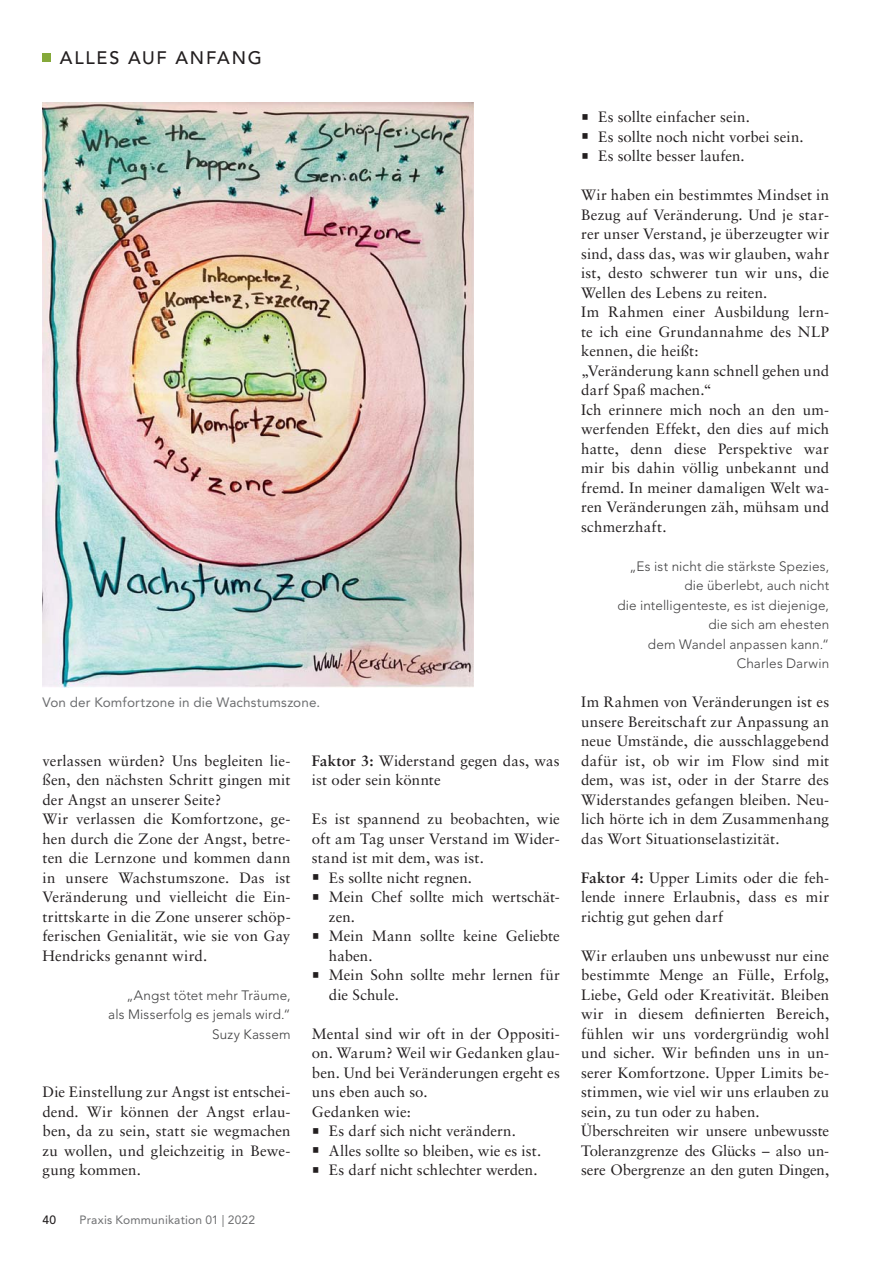
<style>
.page{position:relative;width:893px;height:1263px;background:#fff}
.page>*{position:absolute;margin:0;border:0;box-sizing:border-box;transform-origin:0 0}
.t1{font:500 18px "Avenir LT Std";letter-spacing:.1em;color:#231f20}
.t2{font:15px/19.5px "Sabon LT Std";letter-spacing:.005em;color:#231f20}
.t3{font:300 13.5px/19.5px "Avenir LT Std";letter-spacing:.015em;color:#404041;text-align:right}
.t4{font:13.5px "Avenir LT Std";letter-spacing:.01em;color:#6d6e70}
.t5{font:12px "Avenir LT Std";letter-spacing:.015em;color:#6d6e70}
.t6{font:500 12px "Avenir LT Std";color:#231f20}
.s1{font-weight:700}
</style>
<div class="page">
<img style="left:43px;top:103px;width:430px;height:585px">
<div style="left:43px;top:53px;width:8px;height:9px;background:#85a93a"></div>
<p class="t1" style="left:60px;top:49px;width:203px">ALLES AUF ANFANG</p>
<p class="t4" style="left:43px;top:696px;width:279px">Von der Komfortzone in die Wachstumszone.</p>
<p class="t2" style="left:43px;top:752px;width:250px">verlassen würden? Uns begleiten lie&shy;ßen, den nächsten Schritt gingen mit der Angst an unserer Seite?<br>Wir verlassen die Komfortzone, ge&shy;hen durch die Zone der Angst, betre&shy;ten die Lernzone und kommen dann in unsere Wachstumszone. Das ist Veränderung und vielleicht die Ein&shy;trittskarte in die Zone unserer schöp&shy;ferischen Genialität, wie sie von Gay Hendricks genannt wird.</p>
<p class="t3" style="left:108px;top:986px;width:184px">„Angst tötet mehr Träume, als Misserfolg es jemals wird.“<br>Suzy Kassem</p>
<p class="t2" style="left:43px;top:1083px;width:250px;text-align:justify">Die Einstellung zur Angst ist entschei&shy;dend. Wir können der Angst erlau&shy;ben, da zu sein, statt sie wegmachen zu wollen, und gleichzeitig in Bewe&shy;gung kommen.</p>
<p class="t6" style="left:43px;top:1213px;width:15px">40</p>
<p class="t5" style="left:80px;top:1213px;width:177px">Praxis Kommunikation 01 | 2022</p>
<p class="t2" style="left:312px;top:752px;width:249px"><span class="s1">Faktor 3:</span> Widerstand gegen das, was ist oder sein könnte</p>
<p class="t2" style="left:312px;top:810px;width:250px">Es ist spannend zu beobachten, wie</p>
<p class="t2" style="left:312px;top:830px;width:250px">oft am Tag unser Verstand im Wider-</p>
<p class="t2" style="left:312px;top:849px;width:174px">stand ist mit dem, was ist.</p>
<p class="t2" style="left:329px;top:869px;width:145px">Es sollte nicht regnen.</p>
<p class="t2" style="left:329px;top:888px;width:233px">Mein Chef sollte mich wertschät-</p>
<p class="t2" style="left:329px;top:908px;width:28px">zen.</p>
<p class="t2" style="left:329px;top:927px;width:233px">Mein Mann sollte keine Geliebte</p>
<p class="t2" style="left:329px;top:947px;width:45px">haben.</p>
<p class="t2" style="left:329px;top:966px;width:233px">Mein Sohn sollte mehr lernen für</p>
<p class="t2" style="left:329px;top:986px;width:72px">die Schule.</p>
<p class="t2" style="left:312px;top:1025px;width:250px">Mental sind wir oft in der Oppositi-</p>
<p class="t2" style="left:312px;top:1044px;width:249px">on. Warum? Weil wir Gedanken glau-</p>
<p class="t2" style="left:312px;top:1064px;width:250px">ben. Und bei Veränderungen ergeht es</p>
<p class="t2" style="left:312px;top:1083px;width:117px">uns eben auch so.</p>
<p class="t2" style="left:312px;top:1103px;width:101px">Gedanken wie:</p>
<p class="t2" style="left:329px;top:1122px;width:188px">Es darf sich nicht verändern.</p>
<p class="t2" style="left:329px;top:1142px;width:214px">Alles sollte so bleiben, wie es ist.</p>
<p class="t2" style="left:329px;top:1161px;width:210px">Es darf nicht schlechter werden.</p>
<p class="t2" style="left:598px;top:108px;width:207px">Es sollte einfacher sein.<br>Es sollte noch nicht vorbei sein.<br>Es sollte besser laufen.</p>
<p class="t2" style="left:581px;top:186px;width:250px">Wir haben ein bestimmtes Mindset in<br>Bezug auf Veränderung. Und je star&shy;rer unser Verstand, je überzeugter wir sind, dass das, was wir glauben, wahr ist, desto schwerer tun wir uns, die<br>Wellen des Lebens zu reiten.<br>Im Rahmen einer Ausbildung lern&shy;te ich eine Grundannahme des NLP kennen, die heißt:<br>„Veränderung kann schnell gehen und darf Spaß machen.“<br>Ich erinnere mich noch an den um&shy;werfenden Effekt, den dies auf mich hatte, denn diese Perspektive war mir bis dahin völlig unbekannt und fremd. In meiner damaligen Welt wa&shy;ren Veränderungen zäh, mühsam und schmerzhaft.</p>
<p class="t3" style="left:617px;top:557px;width:213px">„Es ist nicht die stärkste Spezies, die überlebt, auch nicht<br>die intelligenteste, es ist diejenige, die sich am ehesten<br>dem Wandel anpassen kann.“<br>Charles Darwin</p>
<p class="t2" style="left:581px;top:693px;width:250px;text-align:justify">Im Rahmen von Veränderungen ist es unsere Bereitschaft zur Anpassung an neue Umstände, die ausschlaggebend dafür ist, ob wir im Flow sind mit dem, was ist, oder in der Starre des Widerstandes gefangen bleiben. Neu&shy;lich hörte ich in dem Zusammenhang das Wort Situationselastizität.</p>
<p class="t2" style="left:581px;top:869px;width:250px;text-align:justify"><span class="s1">Faktor 4:</span> Upper Limits oder die feh&shy;lende innere Erlaubnis, dass es mir richtig gut gehen darf</p>
<p class="t2" style="left:581px;top:947px;width:250px">Wir erlauben uns unbewusst nur eine bestimmte Menge an Fülle, Erfolg, Liebe, Geld oder Kreativität. Bleiben wir in diesem definierten Bereich, fühlen wir uns vordergründig wohl und sicher. Wir befinden uns in un&shy;serer Komfortzone. Upper Limits be&shy;stimmen, wie viel wir uns erlauben zu sein, zu tun oder zu haben.<br>Überschreiten wir unsere unbewusste Toleranzgrenze des Glücks – also un&shy;sere Obergrenze an den guten Dingen,</p>
</div>
